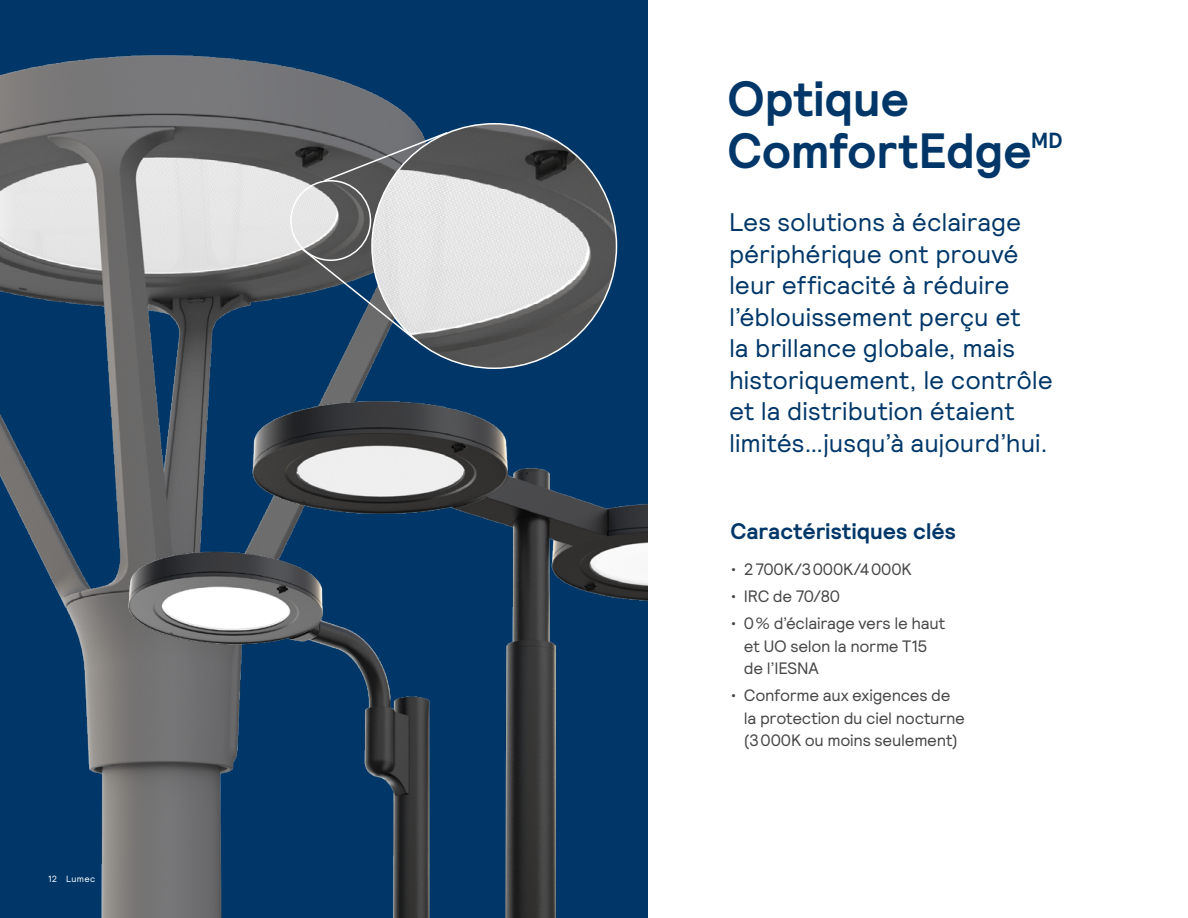
<style>
.page{position:relative;width:1188px;height:918px;background:#fff}
.page>*{position:absolute;margin:0;border:0;box-sizing:border-box;transform-origin:0 0}
.t1{font:700 49.5px/52.5px "Signify Relative";letter-spacing:-.005em;color:#003768}
.t2{font:25.5px/31.5px "Signify Relative";color:#003768}
.t3{font:700 22.5px "Signify Relative";color:#003768}
.t4{font:700 21.9px "Signify Relative";color:#003768}
.t5{font:16.5px/22.5px "Signify Relative";letter-spacing:-.015em;color:#464547}
.t6{font:9px "Signify Relative";letter-spacing:.035em;color:#fff}
</style>
<div class="page">
<div style="left:0;top:0;width:649px;height:918px;background:#003768"></div>
<img style="left:0;top:55px;width:451px;height:863px">
<img style="left:110px;top:534px;width:104px;height:384px">
<img style="left:214px;top:384px;width:435px;height:534px">
<div style="left:290px;top:180px;width:81px;height:81px;border:2px solid #fff;border-radius:50%"></div>
<svg style="left:300px;top:247px;width:118px;height:96px"></svg>
<svg style="left:322px;top:131px;width:127px;height:52px;background:#67696c"></svg>
<img style="left:372px;top:124px;width:244px;height:244px;border-radius:122px">
<p class="t6" style="left:48px;top:873px;width:49px">12 Lumec</p>
<h1 class="t1" style="left:728px;top:72px;width:306px">Optique<br>ComfortEdge</h1>
<p class="t4" style="left:1031px;top:126px;width:33px">MD</p>
<p class="t2" style="left:729px;top:206px;width:325px">Les solutions à éclairage périphérique ont prouvé leur efficacité à réduire l’éblouissement perçu et<br>la brillance globale, mais historiquement, le contrôle et la distribution étaient limités…jusqu’à aujourd’hui.</p>
<p class="t3" style="left:730px;top:516px;width:227px">Caractéristiques clés</p>
<p class="t5" style="left:730px;top:557px;width:183px">• 2700K/3000K/4000K</p>
<p class="t5" style="left:730px;top:584px;width:111px">• IRC de 70/80</p>
<p class="t5" style="left:744px;top:611px;width:203px;text-indent:-13px">• 0% d’éclairage vers le haut et UO selon la norme T15 de l’IESNA</p>
<p class="t5" style="left:744px;top:683px;width:223px;text-indent:-13px">• Conforme aux exigences de la protection du ciel nocturne (3000K ou moins seulement)</p>
</div>
